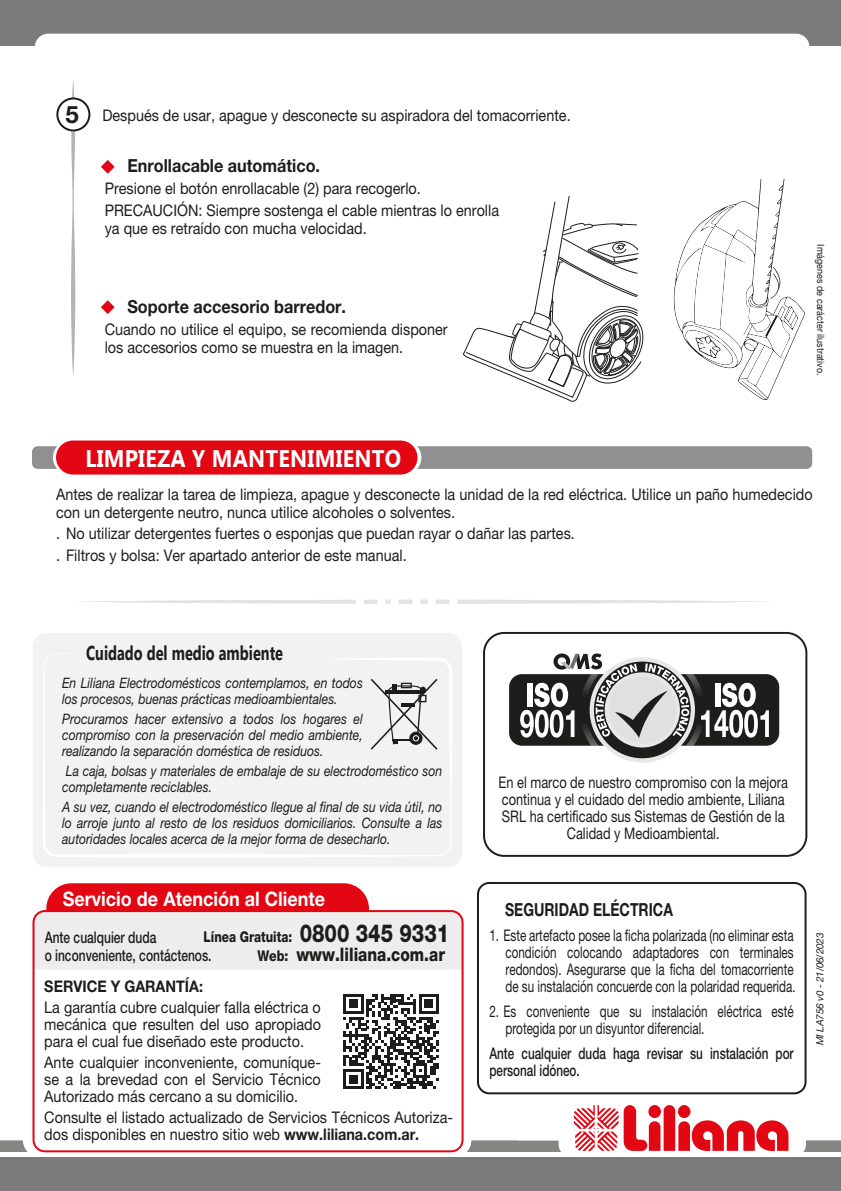
<style>
.page{position:relative;width:841px;height:1191px;background:#fff}
.page>*{position:absolute;margin:0;border:0;box-sizing:border-box;transform-origin:0 0}
.t1{font:700 24px "Gadugi";letter-spacing:.01em;color:#fff;scale:.9 1}
.t2{font:700 24px "Helvetica Neue";color:#1d1d1b}
.t3{font:700 20px "Helvetica Neue";color:#fff;scale:.9 1}
.t4{font:700 20px "Gadugi";color:#1d1d1b;scale:.72 1}
.t5{font:800 18.6px "Helvetica Neue";color:#1d1d1b;scale:.83 1}
.t6{font:700 18px "Helvetica Neue";color:#1d1d1b;scale:.9 1}
.t7{font:700 18px "Helvetica Neue";color:#1d1d1b;scale:.78 1}
.t8{font:16px/17px "Helvetica Neue";color:#1d1d1b;scale:.9 1}
.t9{font:16px/17px "Helvetica Neue";color:#1d1d1b;scale:.73 1}
.t10{font:16px/17px "Helvetica Neue";color:#1d1d1b;text-align:center;scale:.8 1}
.t11{font:500 16px/17px "Helvetica Neue";color:#1d1d1b;scale:.73 1}
.t12{font:500 16px/18px "Helvetica Neue";color:#1d1d1b;scale:.75 1}
.t13{font:700 16px "Helvetica Neue";color:#1d1d1b;scale:.9 1}
.t14{font:800 14.8px "Helvetica Neue";color:#1d1d1b;scale:.8 1}
.t15{font:italic 14.4px/16px "Helvetica Neue";color:#1d1d1b;scale:.85 1}
.t16{font:10px "Helvetica Neue";color:#1d1d1b;scale:.9 1}
.t17{font:italic 10px "Helvetica Neue";letter-spacing:-.02em;color:#1d1d1b}
.s1{font-size:24.8px}
.s2{font-size:14.8px}
.s3{font-weight:700}
</style>
<div class="page">
<div style="left:0;top:0;width:840px;height:45px;background:#7c7b7b"></div>
<div style="left:35px;top:34px;width:774px;height:26px;background:#fff;border-radius:13px"></div>
<svg style="left:0;top:1140px;width:27px;height:12px"></svg>
<div style="left:0;top:1157px;width:840px;height:34px;background:#7c7b7b"></div>
<svg style="left:81px;top:599px;width:684px;height:5px"></svg>
<svg style="left:467px;top:1105px;width:321px;height:47px"></svg>
<svg style="left:803px;top:1140px;width:37px;height:12px"></svg>
<div style="left:476px;top:882px;width:330px;height:212px;border:2px solid #1d1d1b;border-radius:11px"></div>
<div style="left:33px;top:633px;width:429px;height:234px;background:#f2f2f2;border-radius:13px"></div>
<svg style="left:43px;top:657px;width:409px;height:200px"></svg>
<svg style="left:369px;top:677px;width:70px;height:74px"></svg>
<div style="left:483px;top:632px;width:324px;height:225px;border:2px solid #1d1d1b;border-radius:20px"></div>
<div style="left:32px;top:446px;width:779px;height:23px;background:#909090;border-radius:6px"></div>
<div style="left:56px;top:440px;width:361px;height:34px;background:#e30613;border-radius:17px"></div>
<svg style="left:61px;top:80px;width:23px;height:296px"></svg>
<svg style="left:101px;top:160px;width:14px;height:14px"></svg>
<svg style="left:101px;top:300px;width:14px;height:14px"></svg>
<div style="left:57px;top:98px;width:32px;height:32px;background:#fff;border-radius:50%"></div>
<div style="left:56px;top:97px;width:34px;height:34px;border:2px solid #1d1d1b;border-radius:50%"></div>
<svg style="left:463px;top:196px;width:181px;height:206px"></svg>
<svg style="left:673px;top:178px;width:131px;height:222px"></svg>
<div style="left:509px;top:674px;width:269px;height:71px;background:#1d1d1b;border-radius:13px"></div>
<svg style="left:520px;top:653px;width:248px;height:105px"></svg>
<div style="left:46px;top:883px;width:323px;height:62px;background:#e30613;border-radius:25px"></div>
<div style="left:35px;top:911px;width:427px;height:58px;background:#ededed"></div>
<div style="left:32px;top:910px;width:431px;height:242px;border:2px solid #e30613;border-radius:11px"></div>
<svg style="left:343px;top:994px;width:95px;height:95px"></svg>
<h1 class="t2" style="left:65px;top:99px;width:15px">5</h1>
<p class="t8" style="left:102px;top:107px;width:521px">Después de usar, apague y desconecte su aspiradora del tomacorriente.</p>
<p class="t6" style="left:127px;top:154px;width:215px">Enrollacable automático.</p>
<p class="t8" style="left:105px;top:177px;width:439px;line-height:22px">Presione el botón enrollacable (2) para recogerlo.<br>PRECAUCIÓN: Siempre sostenga el cable mientras lo enrolla</p>
<p class="t8" style="left:105px;top:220px;width:292px">ya que es retraído con mucha velocidad.</p>
<p class="t6" style="left:127px;top:295px;width:244px">Soporte accesorio barredor.</p>
<p class="t8" style="left:105px;top:320px;width:382px;line-height:18px">Cuando no utilice el equipo, se recomienda disponer los accesorios como se muestra en la imagen.</p>
<h1 class="t1" style="left:85px;top:443px;width:352px">LIMPIEZA Y MANTENIMIENTO</h1>
<p class="t16" style="left:826px;top:244px;width:147px;rotate:90deg">Imágenes de carácter ilustrativo.</p>
<p class="t8" style="left:56px;top:485px;width:841px;line-height:17.6px">Antes de realizar la tarea de limpieza, apague y desconecte la unidad de la red eléctrica. Utilice un paño humedecido con un detergente neutro, nunca utilice alcoholes o solventes.</p>
<p class="t8" style="left:56px;top:523px;width:577px;line-height:21.6px">. No utilizar detergentes fuertes o esponjas que puedan rayar o dañar las partes. . Filtros y bolsa: Ver apartado anterior de este manual.</p>
<p class="t4" style="left:86px;top:641px;width:275px">Cuidado del medio ambiente</p>
<p class="t15" style="left:62px;top:674px;width:355px">En Liliana Electrodomésticos contemplamos, en todos los procesos, buenas prácticas medioambientales.</p>
<p class="t15" style="left:62px;top:710px;width:355px;text-align:justify">Procuramos hacer extensivo a todos los hogares el compromiso con la preservación del medio ambiente, realizando la separación doméstica de residuos.</p>
<p class="t15" style="left:62px;top:762px;width:448px">La caja, bolsas y materiales de embalaje de su electrodoméstico son completamente reciclables.</p>
<p class="t15" style="left:62px;top:798px;width:448px;text-align:justify">A su vez, cuando el electrodoméstico llegue al final de su vida útil, no lo arroje junto al resto de los residuos domiciliarios. Consulte a las autoridades locales acerca de la mejor forma de desecharlo.</p>
<p class="t3" style="left:63px;top:886px;width:293px">Servicio de Atención al Cliente</p>
<p class="t14" style="left:203px;top:928px;width:308px">Línea Gratuita: <span class="s1">0800 345 9331</span></p>
<p class="t5" style="left:257px;top:943px;width:227px"><span class="s2">Web:</span> www.liliana.com.ar</p>
<p class="t13" style="left:44px;top:976px;width:178px">SERVICE Y GARANTÍA:</p>
<p class="t8" style="left:44px;top:999px;width:309px;text-align:justify">La garantía cubre cualquier falla eléctrica o mecánica que resulten del uso apropiado para el cual fue diseñado este producto.</p>
<p class="t8" style="left:44px;top:1053px;width:309px;text-align:justify">Ante cualquier inconveniente, comuníque&shy;se a la brevedad con el Servicio Técnico Autorizado más cercano a su domicilio.</p>
<p class="t8" style="left:44px;top:1108px;width:455px">Consulte el listado actualizado de Servicios Técnicos Autoriza&shy;dos disponibles en nuestro sitio web <span class="s3">www.liliana.com.ar.</span></p>
<p class="t12" style="left:45px;top:928px;width:224px">Ante cualquier duda<br>o inconveniente, contáctenos.</p>
<p class="t10" style="left:498px;top:774px;width:363px">En el marco de nuestro compromiso con la mejora continua y el cuidado del medio ambiente, Liliana SRL ha certificado sus Sistemas de Gestión de la Calidad y Medioambiental.</p>
<p class="t7" style="left:505px;top:898px;width:216px">SEGURIDAD ELÉCTRICA</p>
<p class="t9" style="left:505px;top:926px;width:399px;text-indent:-16px">1. Este artefacto posee la ficha polarizada (no eliminar esta condición colocando adaptadores con terminales redondos). Asegurarse que la ficha del tomacorriente de su instalación concuerde con la polaridad requerida.</p>
<p class="t9" style="left:505px;top:1002px;width:396px;text-indent:-16px">2. Es conveniente que su instalación eléctrica esté protegida por un disyuntor diferencial.</p>
<p class="t11" style="left:489px;top:1044px;width:418px">Ante cualquier duda haga revisar su instalación por personal idóneo.</p>
<p class="t17" style="left:813px;top:1045px;width:114px;rotate:-90deg">MI LA756 v0 - 21/06/2023</p>
</div>
